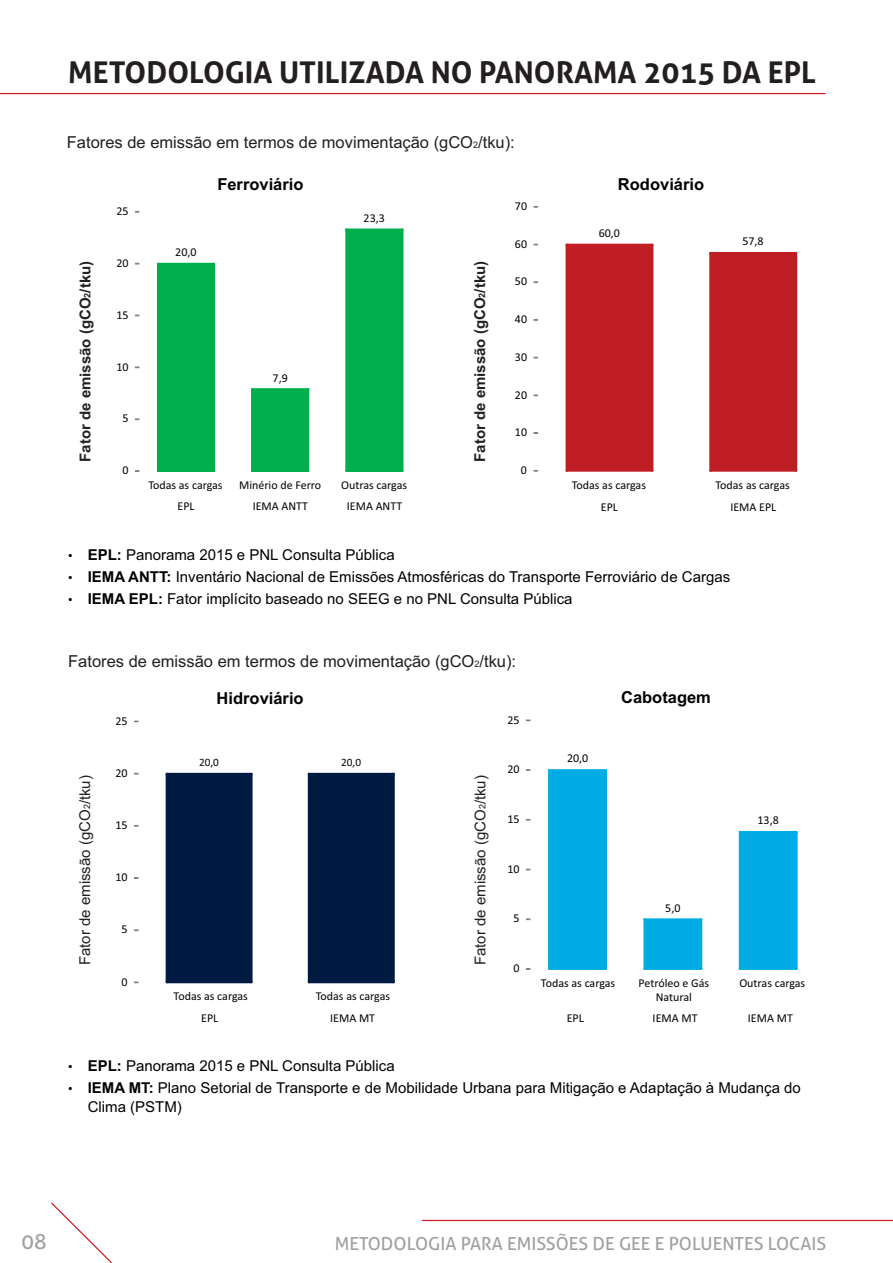
<style>
.page{position:relative;width:893px;height:1263px;background:#fff}
.page>*{position:absolute;margin:0;border:0;box-sizing:border-box;transform-origin:0 0}
.t1{font:700 30px "Aller";color:#231f20}
.t2{font:21px "Aller";color:#a0a0a0}
.t3{font:18px "Aller";color:#a0a0a0}
.t4{font:16.5px "Arial";color:#231f20}
.t5{font:700 16.5px "Arial";color:#020203}
.t6{font:15px/19.2px "Arial";color:#020203}
.t7{font:700 15px "Arial";color:#231f20}
.t8{font:15px "Arial";color:#231f20}
.t9{font:12px/14.7px "Calibri";color:#020203;text-align:center}
.t10{font:11.25px "Calibri";color:#020203}
.s1{font-size:9px}
.s2{font-size:12.75px}
.s3{font-weight:700}
</style>
<div class="page">
<svg style="left:51px;top:1202px;width:61px;height:61px"></svg>
<hr style="left:422px;top:1220px;width:471px;height:1px;background:#d01f26">
<hr style="left:0;top:93px;width:825px;height:1px;background:#d01f26">
<div style="left:157px;top:263px;width:58px;height:208px;background:#00af4c"></div>
<div style="left:252px;top:389px;width:57px;height:82px;background:#00af4c"></div>
<div style="left:346px;top:229px;width:57px;height:242px;background:#00af4c"></div>
<div style="left:566px;top:244px;width:87px;height:227px;background:#be1e24"></div>
<div style="left:710px;top:252px;width:87px;height:219px;background:#be1e24"></div>
<div style="left:166px;top:773px;width:86px;height:210px;background:#001a42"></div>
<div style="left:308px;top:773px;width:86px;height:210px;background:#001a42"></div>
<div style="left:549px;top:769px;width:58px;height:200px;background:#00ace4"></div>
<div style="left:644px;top:919px;width:58px;height:50px;background:#00ace4"></div>
<div style="left:739px;top:831px;width:58px;height:138px;background:#00ace4"></div>
<h1 class="t1" style="left:68px;top:61px;width:749px">METODOLOGIA UTILIZADA NO PANORAMA 2015 DA EPL</h1>
<p class="t4" style="left:67px;top:136px;width:449px">Fatores de emissão em termos de movimentação (gCO<span class="s1">2</span>/tku):</p>
<p class="t9" style="left:116px;top:205px;width:14px">25</p>
<p class="t5" style="left:217px;top:178px;width:88px">Ferroviário</p>
<p class="t9" style="left:364px;top:211px;width:23px">23,3</p>
<p class="t9" style="left:175px;top:246px;width:23px">20,0</p>
<p class="t9" style="left:116px;top:256px;width:14px">20</p>
<p class="t7" style="left:79px;top:462px;width:202px;rotate:-90deg">Fator de emissão (gCO<span class="s1">2</span>/tku)</p>
<p class="t7" style="left:474px;top:462px;width:202px;rotate:-90deg">Fator de emissão (gCO<span class="s1">2</span>/tku)</p>
<p class="t9" style="left:116px;top:308px;width:14px">15</p>
<p class="t9" style="left:116px;top:360px;width:14px">10</p>
<p class="t9" style="left:273px;top:371px;width:17px">7,9</p>
<p class="t9" style="left:123px;top:412px;width:8px">5</p>
<p class="t9" style="left:123px;top:464px;width:8px">0</p>
<p class="t9" style="left:148px;top:478px;width:76px">Todas as cargas</p>
<p class="t9" style="left:239px;top:478px;width:84px">Minério de Ferro</p>
<p class="t9" style="left:341px;top:478px;width:67px">Outras cargas</p>
<p class="t9" style="left:178px;top:500px;width:19px">EPL</p>
<p class="t9" style="left:253px;top:500px;width:57px">IEMA ANTT</p>
<p class="t9" style="left:347px;top:500px;width:57px">IEMA ANTT</p>
<p class="t9" style="left:515px;top:200px;width:14px">70</p>
<p class="t9" style="left:515px;top:237px;width:14px">60</p>
<p class="t9" style="left:515px;top:275px;width:14px">50</p>
<p class="t9" style="left:515px;top:313px;width:14px">40</p>
<p class="t9" style="left:515px;top:350px;width:14px">30</p>
<p class="t9" style="left:515px;top:388px;width:14px">20</p>
<p class="t9" style="left:515px;top:426px;width:14px">10</p>
<p class="t9" style="left:521px;top:464px;width:8px">0</p>
<p class="t5" style="left:618px;top:178px;width:88px">Rodoviário</p>
<p class="t9" style="left:599px;top:226px;width:23px">60,0</p>
<p class="t9" style="left:742px;top:235px;width:23px">57,8</p>
<p class="t9" style="left:572px;top:478px;width:76px">Todas as cargas</p>
<p class="t9" style="left:715px;top:478px;width:76px">Todas as cargas</p>
<p class="t9" style="left:601px;top:500px;width:19px">EPL</p>
<p class="t9" style="left:730px;top:500px;width:47px">IEMA EPL</p>
<p class="t6" style="left:68px;top:547px;width:328px"><span class="s2">•</span> <span class="s3">EPL:</span> Panorama 2015 e PNL Consulta Pública</p>
<p class="t6" style="left:68px;top:569px;width:663px"><span class="s2">•</span> <span class="s3">IEMA ANTT:</span> Inventário Nacional de Emissões Atmosféricas do Transporte Ferroviário de Cargas</p>
<p class="t6" style="left:68px;top:590px;width:506px"><span class="s2">•</span> <span class="s3">IEMA EPL:</span> Fator implícito baseado no SEEG e no PNL Consulta Pública</p>
<p class="t4" style="left:68px;top:655px;width:449px">Fatores de emissão em termos de movimentação (gCO<span class="s1">2</span>/tku):</p>
<p class="t8" style="left:79px;top:965px;width:192px;rotate:-90deg">Fator de emissão (gCO<span class="s1">2</span>/tku)</p>
<p class="t9" style="left:115px;top:714px;width:14px">25</p>
<p class="t9" style="left:115px;top:766px;width:14px">20</p>
<p class="t9" style="left:115px;top:819px;width:14px">15</p>
<p class="t9" style="left:115px;top:871px;width:14px">10</p>
<p class="t9" style="left:121px;top:923px;width:8px">5</p>
<p class="t9" style="left:121px;top:975px;width:8px">0</p>
<p class="t5" style="left:217px;top:692px;width:89px">Hidroviário</p>
<p class="t10" style="left:199px;top:757px;width:21px">20,0</p>
<p class="t10" style="left:341px;top:757px;width:21px">20,0</p>
<p class="t9" style="left:174px;top:990px;width:76px">Todas as cargas</p>
<p class="t9" style="left:316px;top:990px;width:76px">Todas as cargas</p>
<p class="t9" style="left:201px;top:1011px;width:19px">EPL</p>
<p class="t9" style="left:330px;top:1011px;width:46px">IEMA MT</p>
<p class="t8" style="left:475px;top:965px;width:192px;rotate:-90deg">Fator de emissão (gCO<span class="s1">2</span>/tku)</p>
<p class="t9" style="left:507px;top:713px;width:14px">25</p>
<p class="t9" style="left:507px;top:763px;width:14px">20</p>
<p class="t9" style="left:507px;top:813px;width:14px">15</p>
<p class="t9" style="left:507px;top:862px;width:14px">10</p>
<p class="t9" style="left:513px;top:912px;width:8px">5</p>
<p class="t9" style="left:513px;top:962px;width:8px">0</p>
<p class="t9" style="left:567px;top:752px;width:23px">20,0</p>
<p class="t5" style="left:621px;top:691px;width:91px">Cabotagem</p>
<p class="t9" style="left:665px;top:901px;width:17px">5,0</p>
<p class="t9" style="left:757px;top:814px;width:23px">13,8</p>
<p class="t9" style="left:541px;top:976px;width:76px">Todas as cargas</p>
<p class="t9" style="left:638px;top:976px;width:72px">Petróleo e Gás<br>Natural</p>
<p class="t9" style="left:739px;top:976px;width:67px">Outras cargas</p>
<p class="t9" style="left:567px;top:1012px;width:19px">EPL</p>
<p class="t9" style="left:653px;top:1012px;width:46px">IEMA MT</p>
<p class="t9" style="left:748px;top:1012px;width:46px">IEMA MT</p>
<p class="t6" style="left:68px;top:1058px;width:328px"><span class="s2">•</span> <span class="s3">EPL:</span> Panorama 2015 e PNL Consulta Pública</p>
<p class="t6" style="left:88px;top:1079px;width:715px;text-indent:-19px"><span class="s2">•</span> <span class="s3">IEMA MT:</span> Plano Setorial de Transporte e de Mobilidade Urbana para Mitigação e Adaptação à Mudança do<br>Clima (PSTM)</p>
<h2 class="t2" style="left:22px;top:1233px;width:27px">08</h2>
<p class="t3" style="left:335px;top:1236px;width:493px">METODOLOGIA PARA EMISSÕES DE GEE E POLUENTES LOCAIS</p>
</div>
